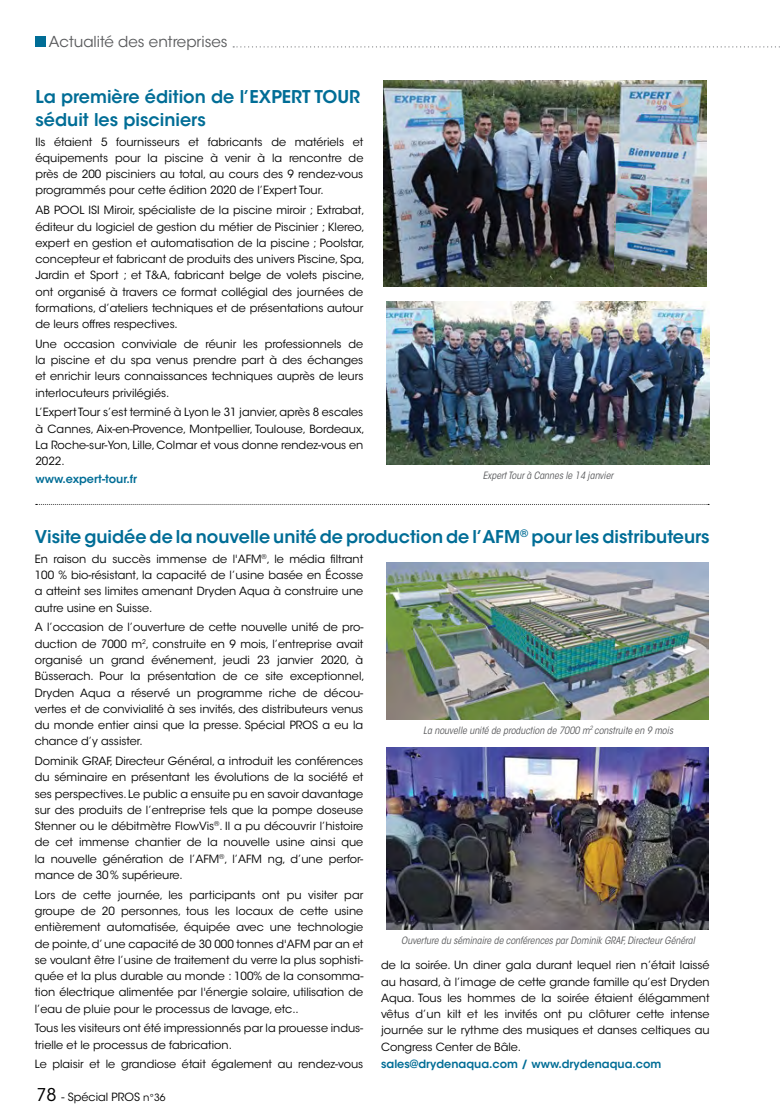
<style>
.page{position:relative;width:780px;height:1117px;background:#fff}
.page>*{position:absolute;margin:0;border:0;box-sizing:border-box;transform-origin:0 0}
.t1{font:600 17.5px/22.5px "ITC Avant Garde Std";color:#006d96}
.t2{font:15px "ITC Avant Garde Std";color:#58595b}
.t3{font:11.25px/16.2px "ITC Avant Garde Std";color:#000;text-align:justify}
.t4{font:600 11.25px "ITC Avant Garde Std";color:#006d96}
.t5{font:italic condensed 10px "ITC Avant Garde Std";color:#58595b}
.s1{font-size:17.5px}
.s2{font-size:10px}
</style>
<div class="page">
<div style="left:35px;top:36px;width:10px;height:11px;background:#006d96"></div>
<svg style="left:233px;top:46px;width:547px;height:1px"></svg>
<img style="left:384px;top:80px;width:322px;height:207px">
<img style="left:386px;top:301px;width:323px;height:163px">
<svg style="left:36px;top:504px;width:673px;height:1px"></svg>
<img style="left:386px;top:562px;width:322px;height:157px">
<img style="left:386px;top:747px;width:322px;height:181px">
<h2 class="t2" style="left:49px;top:32px;width:180px">Actualité des entreprises</h2>
<h1 class="t1" style="left:35px;top:86px;width:326px">La première édition de l’EXPERT TOUR séduit les pisciniers</h1>
<p class="t3" style="left:35px;top:134px;width:329px">Ils étaient 5 fournisseurs et fabricants de matériels et équipements pour la piscine à venir à la rencontre de près de 200 pisciniers au total, au cours des 9 rendez-vous programmés pour cette édition 2020 de l’Expert Tour.</p>
<p class="t3" style="left:35px;top:202px;width:331px;text-align:left">AB POOL ISI Miroir, spécialiste de la piscine miroir ; Extrabat, éditeur du logiciel de gestion du métier de Piscinier ; Klereo, expert en gestion et automatisation de la piscine ; Poolstar, concepteur et fabricant de produits des univers Piscine, Spa, Jardin et Sport ; et T&amp;A, fabricant belge de volets piscine, ont organisé à travers ce format collégial des journées de formations, d’ateliers techniques et de présentations autour de leurs offres respectives.</p>
<p class="t3" style="left:35px;top:336px;width:329px">Une occasion conviviale de réunir les professionnels de la piscine et du spa venus prendre part à des échanges et enrichir leurs connaissances techniques auprès de leurs interlocuteurs privilégiés.</p>
<p class="t3" style="left:35px;top:404px;width:331px">L’Expert Tour s’est terminé à Lyon le 31 janvier, après 8 escales à Cannes, Aix-en-Provence, Montpellier, Toulouse, Bordeaux, La Roche-sur-Yon, Lille, Colmar et vous donne rendez-vous en 2022.</p>
<p class="t4" style="left:35px;top:471px;width:103px">www.expert-tour.fr</p>
<p class="t5" style="left:483px;top:469px;width:132px">Expert Tour à Cannes le 14 janvier</p>
<h1 class="t1" style="left:35px;top:525px;width:676px">Visite guidée de la nouvelle unité de production de l’AFM<sup>®</sup> pour les distributeurs</h1>
<p class="t3" style="left:35px;top:550px;width:330px">En raison du succès immense de l'AFM<sup>®</sup>, le média filtrant 100 % bio-résistant, la capacité de l’usine basée en Écosse a atteint ses limites amenant Dryden Aqua à construire une autre usine en Suisse.</p>
<p class="t3" style="left:35px;top:619px;width:331px;text-align:left">A l’occasion de l’ouverture de cette nouvelle unité de pro&shy;duction de 7000 m<sup>2</sup>, construite en 9 mois, l’entreprise avait organisé un grand événement, jeudi 23 janvier 2020, à Büsserach. Pour la présentation de ce site exceptionnel, Dryden Aqua a réservé un programme riche de décou&shy;vertes et de convivialité à ses invités, des distributeurs venus du monde entier ainsi que la presse. Spécial PROS a eu la chance d’y assister.</p>
<p class="t3" style="left:35px;top:752px;width:330px">Dominik GRAF, Directeur Général, a introduit les conférences du séminaire en présentant les évolutions de la société et ses perspectives. Le public a ensuite pu en savoir davantage sur des produits de l’entreprise tels que la pompe doseuse Stenner ou le débitmètre FlowVis<sup>®</sup>. Il a pu découvrir l’histoire de cet immense chantier de la nouvelle usine ainsi que la nouvelle génération de l’AFM<sup>®</sup>, l’AFM ng, d’une perfor&shy;mance de 30 % supérieure.</p>
<p class="t3" style="left:35px;top:886px;width:330px">Lors de cette journée, les participants ont pu visiter par groupe de 20 personnes, tous les locaux de cette usine entièrement automatisée, équipée avec une technologie de pointe, d’ une capacité de 30 000 tonnes d'AFM par an et se voulant être l’usine de traitement du verre la plus sophisti&shy;quée et la plus durable au monde : 100% de la consomma&shy;tion électrique alimentée par l'énergie solaire, utilisation de l’eau de pluie pour le processus de lavage, etc..</p>
<p class="t3" style="left:35px;top:1020px;width:330px">Tous les visiteurs ont été impressionnés par la prouesse indus&shy;trielle et le processus de fabrication.</p>
<p class="t3" style="left:35px;top:1056px;width:330px">Le plaisir et le grandiose était également au rendez-vous</p>
<p class="t5" style="left:423px;top:723px;width:251px">La nouvelle unité de production de 7000 m<sup>2</sup> construite en 9 mois</p>
<p class="t5" style="left:401px;top:933px;width:295px">Ouverture du séminaire de conférences par Dominik GRAF, Directeur Général</p>
<p class="t3" style="left:381px;top:957px;width:330px">de la soirée. Un diner gala durant lequel rien n’était laissé au hasard, à l’image de cette grande famille qu’est Dryden Aqua. Tous les hommes de la soirée étaient élégamment vêtus d’un kilt et les invités ont pu clôturer cette intense journée sur le rythme des musiques et danses celtiques au Congress Center de Bâle.</p>
<p class="t4" style="left:381px;top:1056px;width:282px">sales@drydenaqua.com / www.drydenaqua.com</p>
<p class="t3" style="left:36px;top:1088px;width:131px"><span class="s1">78</span> - Spécial PROS <span class="s2">n°36</span></p>
</div>
